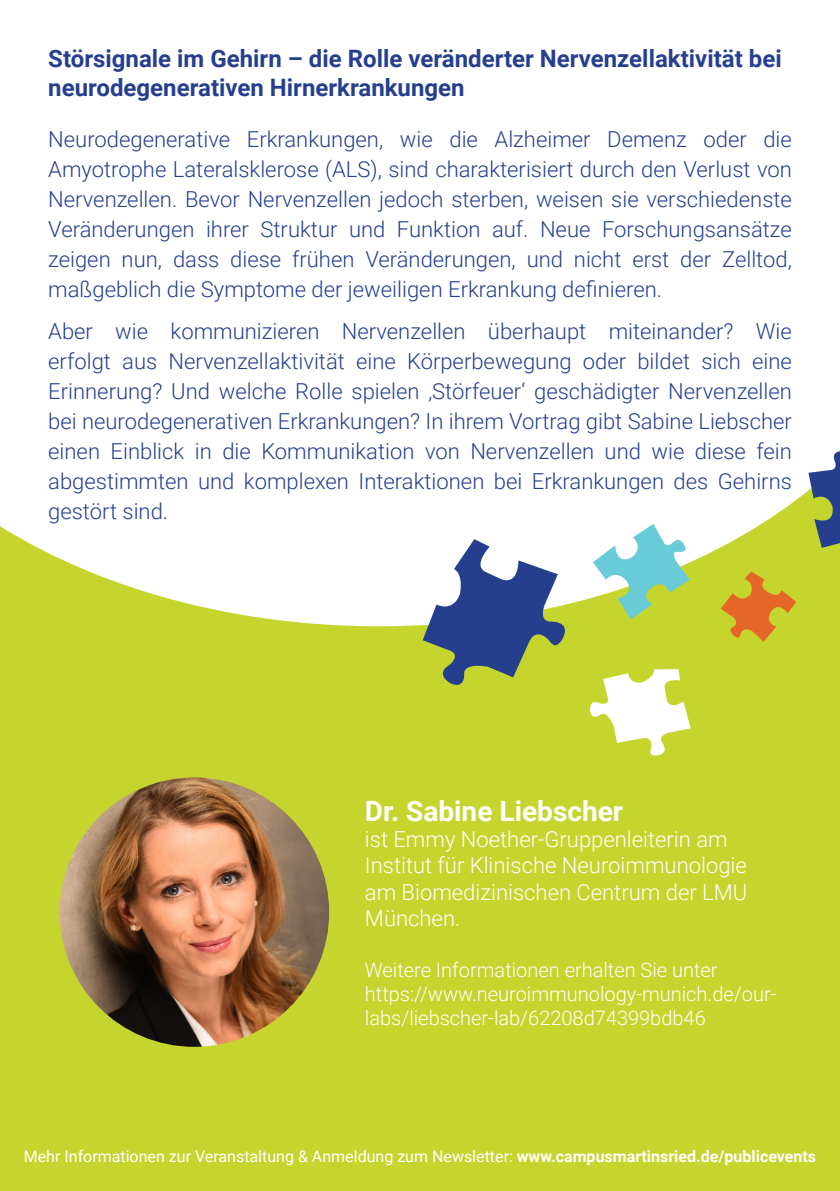
<style>
.page{position:relative;width:840px;height:1191px;background:#fff}
.page>*{position:absolute;margin:0;border:0;box-sizing:border-box;transform-origin:0 0}
.t1{font:700 28px "Roboto";color:#fff}
.t2{font:700 24px "Roboto";color:#253f8e}
.t3{font:300 22px/30px "Roboto";color:#253f8e;text-align:justify}
.t4{font:300 22px/26.4px "Roboto";color:#fff}
.t5{font:300 20px/24px "Roboto";color:#fff}
.t6{font:16px "Roboto";color:#fff}
.s1{font-weight:700}
</style>
<div class="page">
<div style="left:0;top:0;width:839px;height:1191px;background:#c5d52d"></div>
<div style="left:0;top:0;width:839px;height:626px;background:#fff"></div>
<svg style="left:422px;top:539px;width:148px;height:146px"></svg>
<svg style="left:590px;top:669px;width:100px;height:87px"></svg>
<svg style="left:592px;top:524px;width:97px;height:95px"></svg>
<svg style="left:808px;top:450px;width:31px;height:98px"></svg>
<div style="left:783px;top:0;width:56px;height:86px;background:#fff"></div>
<img style="left:59px;top:777px;width:270px;height:269px;border-radius:135px">
<svg style="left:720px;top:571px;width:119px;height:71px"></svg>
<p class="t2" style="left:48px;top:41px;width:734px">Störsignale im Gehirn – die Rolle veränderter Nervenzellaktivität bei</p>
<p class="t2" style="left:48px;top:70px;width:418px">neurodegenerativen Hirnerkrankungen</p>
<p class="t3" style="left:48px;top:123px;width:744px">Neurodegenerative Erkrankungen, wie die Alzheimer Demenz oder die Amyotrophe Lateralsklerose (ALS), sind charakterisiert durch den Verlust von Nervenzellen. Bevor Nervenzellen jedoch sterben, weisen sie verschiedenste Veränderungen ihrer Struktur und Funktion auf. Neue Forschungsansätze zeigen nun, dass diese frühen Veränderungen, und nicht erst der Zelltod, maßgeblich die Symptome der jeweiligen Erkrankung definieren.</p>
<p class="t3" style="left:48px;top:315px;width:744px">Aber wie kommunizieren Nervenzellen überhaupt miteinander? Wie erfolgt aus Nervenzellaktivität eine Körperbewegung oder bildet sich eine Erinnerung? Und welche Rolle spielen ‚Störfeuer‘ geschädigter Nervenzellen bei neurodegenerativen Erkrankungen? In ihrem Vortrag gibt Sabine Liebscher einen Einblick in die Kommunikation von Nervenzellen und wie diese fein abgestimmten und komplexen Interaktionen bei Erkrankungen des Gehirns gestört sind.</p>
<p class="t1" style="left:365px;top:791px;width:259px">Dr. Sabine Liebscher</p>
<p class="t4" style="left:365px;top:825px;width:383px">ist Emmy Noether-Gruppenleiterin am<br>Institut für Klinische Neuroimmunologie am Biomedizinischen Centrum der LMU<br>München.</p>
<p class="t5" style="left:365px;top:956px;width:354px">Weitere Informationen erhalten Sie unter</p>
<p class="t5" style="left:365px;top:980px;width:413px">https://www.neuroimmunology-munich.de/our&shy;labs/liebscher-lab/62208d74399bdb46</p>
<p class="t6" style="left:24px;top:1144px;width:793px">Mehr Informationen zur Veranstaltung &amp; Anmeldung zum Newsletter: <span class="s1">www.campusmartinsried.de/publicevents</span></p>
</div>
